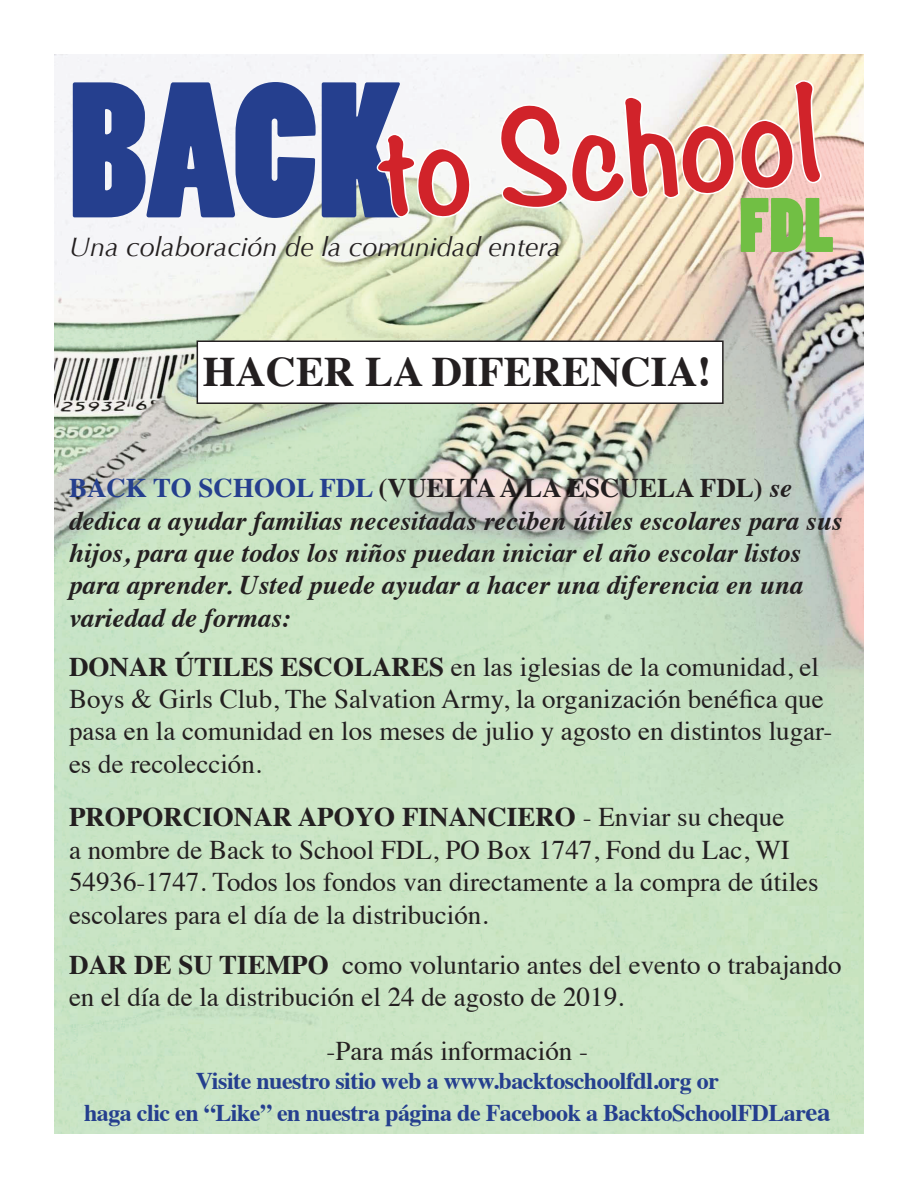
<style>
.page{position:relative;width:918px;height:1188px;background:#fff}
.page>*{position:absolute;margin:0;border:0;box-sizing:border-box;transform-origin:0 0}
.t1{font:180px "Poplar Std";color:#253f8e}
.t2{font:700 114px "Noteworthy";color:#d1232a}
.t3{font:72px "Poplar Std";color:#71bf44}
.t4{font:700 42px "Times";color:#231f20}
.t5{font:27px/32.4px "Times";color:#231f20}
.t6{font:italic 700 27px/32.4px "Times";color:#231f20}
.t7{font:italic 27px "Optima";color:#231f20}
.t8{font:700 24px/32.4px "Times";letter-spacing:-.02em;color:#253f8e;text-align:center}
.s1{font-style:normal;color:#253f8e}
.s2{font-style:normal}
.s3{font-weight:700}
.s4{font-size:27px}
</style>
<div class="page">
<img style="left:54px;top:54px;width:810px;height:1080px">
<svg style="left:375px;top:131px;width:97px;height:88px"></svg>
<svg style="left:499px;top:54px;width:325px;height:156px"></svg>
<div style="left:197px;top:341px;width:526px;height:62px;background:#fff"></div>
<div style="left:197px;top:340px;width:527px;height:64px;border:2px solid #231f20"></div>
<h2 class="t2" style="left:367px;top:71px;width:447px;rotate:-5deg">to School</h2>
<p class="t7" style="left:69px;top:231px;width:493px">Una colaboración de la comunidad entera</p>
<h1 class="t1" style="left:69px;top:52px;width:333px">BACK</h1>
<h3 class="t3" style="left:739px;top:186px;width:96px">FDL</h3>
<h3 class="t4" style="left:203px;top:331px;width:510px">HACER LA DIFERENCIA!</h3>
<p class="t6" style="left:69px;top:470px;width:775px"><span class="s1">BACK TO SCHOOL FDL</span> <span class="s2">(VUELTA A LA ESCUELA FDL)</span> se dedica a ayudar familias necesitadas reciben útiles escolares para sus hijos, para que todos los niños puedan iniciar el año escolar listos para aprender. Usted puede ayudar a hacer una diferencia en una variedad de formas:</p>
<p class="t5" style="left:69px;top:648px;width:765px"><span class="s3">DONAR ÚTILES ESCOLARES</span> en las iglesias de la comunidad, el Boys &amp; Girls Club, The Salvation Army, la organización benéfica que pasa en la comunidad en los meses de julio y agosto en distintos lugar&shy;es de recolección.</p>
<p class="t5" style="left:69px;top:799px;width:751px"><span class="s3">PROPORCIONAR APOYO FINANCIERO</span> - Enviar su cheque<br>a nombre de Back to School FDL, PO Box 1747, Fond du Lac, WI 54936-1747. Todos los fondos van directamente a la compra de útiles escolares para el día de la distribución.</p>
<p class="t5" style="left:69px;top:946px;width:774px"><span class="s3">DAR DE SU TIEMPO</span> como voluntario antes del evento o trabajando en el día de la distribución el 24 de agosto de 2019.</p>
<p class="t5" style="left:326px;top:1032px;width:263px">-Para más información -</p>
<p class="t8" style="left:84px;top:1062px;width:748px">Visite nuestro sitio web a www.backtoschoolfdl.org or<br>haga clic en “Like” en nuestra página de Facebook a BacktoSchoolFDLar<span class="s4">ea</span></p>
</div>
